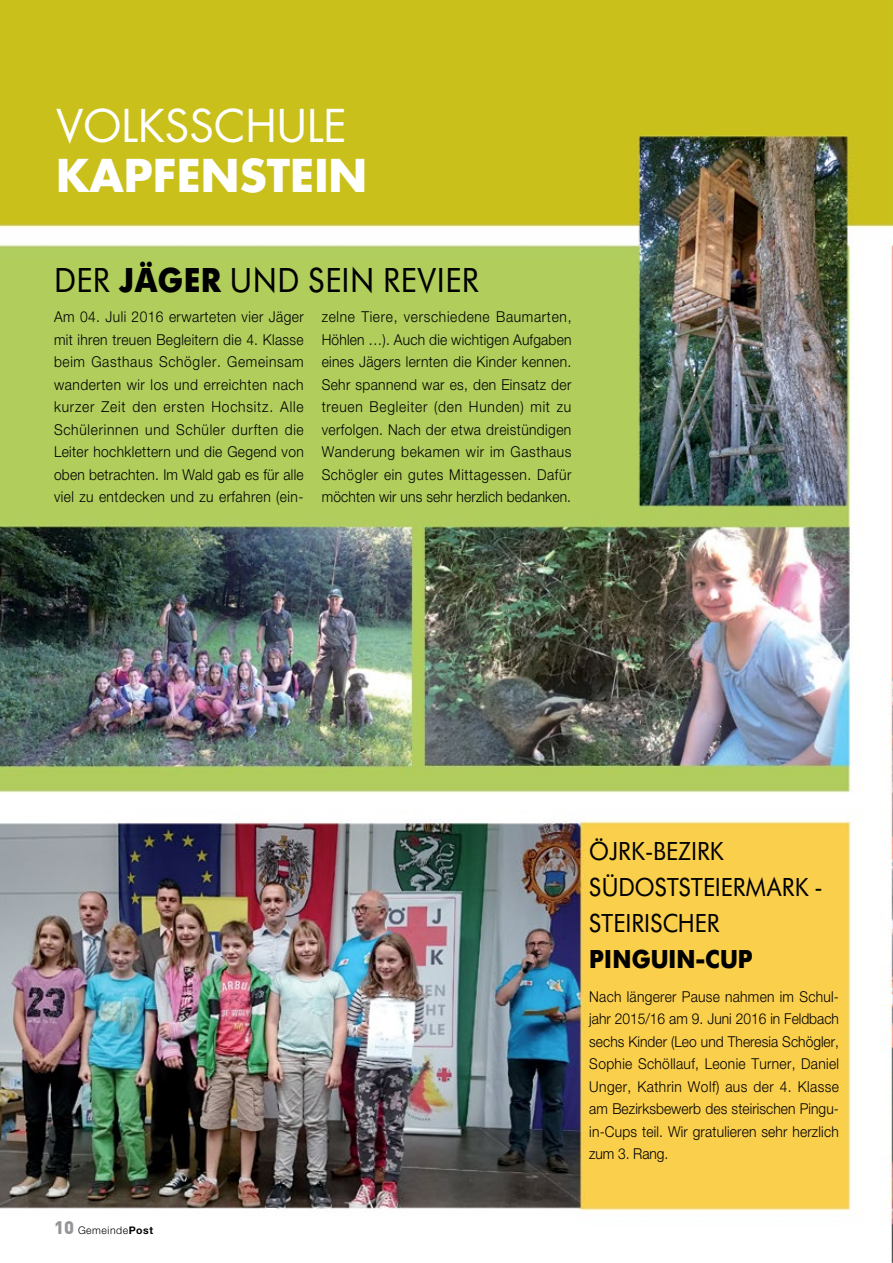
<style>
.page{position:relative;width:893px;height:1263px;background:#fff}
.page>*{position:absolute;margin:0;border:0;box-sizing:border-box;transform-origin:0 0}
.t1{font:43.95px "Futura";color:#fff}
.t2{font:700 43.95px "Futura";color:#fff}
.t3{font:36px "Futura SB";letter-spacing:.015em;color:#000;scale:.92 1}
.t4{font:27px/36px "Futura SB";color:#000;scale:.92 1}
.t5{font:700 27px "Futura SB";color:#000;scale:.92 1}
.t6{font:300 15px/22.5px "Helvetica Neue";letter-spacing:.015em;color:#000;text-align:justify;scale:.92 1}
.t7{font:300 10.5px "Helvetica Neue";letter-spacing:.05em;color:#000}
.s1{font-weight:700}
.s2{font-family:"DIN";font-weight:900;font-size:18px;color:#939598}
</style>
<div class="page">
<img style="left:0;top:0;width:893px;height:1263px">
<h1 class="t1" style="left:56px;top:98px;width:292px">VOLKSSCHULE</h1>
<h1 class="t2" style="left:56px;top:146px;width:62px">KAPFENSTEIN</h1>
<h2 class="t3" style="left:54px;top:260px;width:463px">DER <span class="s1">JÄGER</span> UND SEIN REVIER</h2>
<p class="t6" style="left:54px;top:305px;width:273px">Am 04. Juli 2016 erwarteten vier Jäger mit ihren treuen Begleitern die 4. Klasse beim Gasthaus Schögler. Gemeinsam wanderten wir los und erreichten nach kurzer Zeit den ersten Hochsitz. Alle Schülerinnen und Schüler durften die Leiter hochklettern und die Gegend von oben betrachten. Im Wald gab es für alle viel zu entdecken und zu erfahren (ein-</p>
<p class="t6" style="left:322px;top:305px;width:273px">zelne Tiere, verschiedene Baumarten, Höhlen …). Auch die wichtigen Aufgaben eines Jägers lernten die Kinder kennen.<br>Sehr spannend war es, den Einsatz der treuen Begleiter (den Hunden) mit zu verfolgen. Nach der etwa dreistündigen Wanderung bekamen wir im Gasthaus Schögler ein gutes Mittagessen. Dafür möchten wir uns sehr herzlich bedanken.</p>
<p class="t7" style="left:54px;top:1223px;width:101px"><span class="s2">10</span> Gemeinde<span class="s1">Post</span></p>
<h3 class="t4" style="left:589px;top:834px;width:255px">ÖJRK-BEZIRK<br>SÜDOSTSTEIERMARK -<br>STEIRISCHER</h3>
<h3 class="t5" style="left:589px;top:944px;width:177px">PINGUIN-CUP</h3>
<p class="t6" style="left:589px;top:985px;width:273px">Nach längerer Pause nahmen im Schul&shy;jahr 2015/16 am 9. Juni 2016 in Feldbach sechs Kinder (Leo und Theresia Schögler, Sophie Schöllauf, Leonie Turner, Daniel Unger, Kathrin Wolf) aus der 4. Klasse am Bezirksbewerb des steirischen Pingu&shy;in-Cups teil. Wir gratulieren sehr herzlich zum 3. Rang.</p>
</div>
